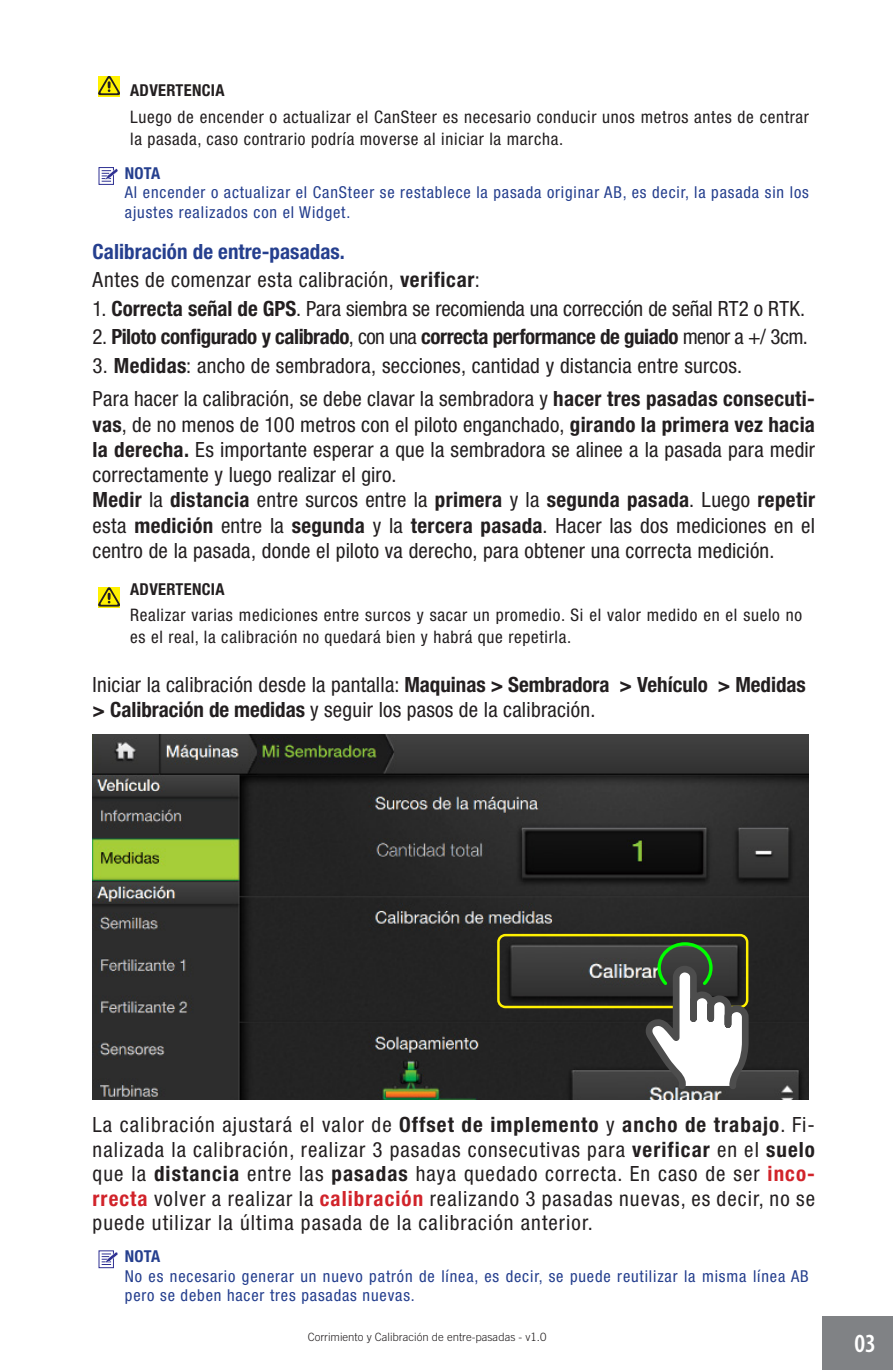
<style>
.page{position:relative;width:893px;height:1370px;background:#fff}
.page>*{position:absolute;margin:0;border:0;box-sizing:border-box;transform-origin:0 0}
.t1{font:600 condensed 26.25px "Myriad Pro";color:#fff}
.Desarrollo_Item{font:condensed 21px/25.2px "Helvetica Neue LT Std";letter-spacing:.01em;color:#231f20;text-align:justify}
.Desarrollo_Item-2{font:700 condensed 21px "Helvetica Neue LT Std";letter-spacing:-.02em;color:#231f20}
.Subt1__azul{font:700 condensed 21px "Helvetica Neue LT Std";letter-spacing:.005em;color:#253f8e}
.Desarrollo_Item-3{font:condensed 17.25px/22.2px "Helvetica Neue LT Std";letter-spacing:.04em;color:#231f20}
.Desarrollo_Item-4{font:condensed 16.35px/19.6px "Helvetica Neue LT Std";letter-spacing:.05em;color:#253f8e}
.Desarrollo_Item-5{font:700 condensed 16.35px "Helvetica Neue LT Std";letter-spacing:.02em;color:#231f20}
.Desarrollo_Item-6{font:700 condensed 16.35px "Helvetica Neue LT Std";letter-spacing:-.005em;color:#253f8e}
.t2{font:300 11.4px "Trade Gothic LT Std";color:#231f20}
.s1{font-weight:700}
.s2{font-weight:400}
.s3{font-weight:700;color:#d1232a}
</style>
<div class="page">
<svg style="left:99px;top:95px;width:21px;height:1px"></svg>
<svg style="left:99px;top:76px;width:21px;height:19px"></svg>
<div style="left:99px;top:167px;width:15px;height:18px;border:1px solid #2e3092"></div>
<svg style="left:102px;top:168px;width:16px;height:14px"></svg>
<div style="left:99px;top:587px;width:21px;height:21px;background:#7e7613"></div>
<svg style="left:99px;top:587px;width:21px;height:19px"></svg>
<img style="left:93px;top:734px;width:715px;height:365px">
<div style="left:497px;top:933px;width:251px;height:75px;border:2px solid #fff101;border-radius:7px"></div>
<svg style="left:640px;top:940px;width:113px;height:154px"></svg>
<svg style="left:102px;top:1251px;width:16px;height:13px"></svg>
<div style="left:822px;top:1316px;width:71px;height:53px;background:#808285"></div>
<p class="Desarrollo_Item-5" style="left:130px;top:81px;width:96px">ADVERTENCIA</p>
<p class="Desarrollo_Item-3" style="left:130px;top:105px;width:680px">Luego de encender o actualizar el CanSteer es necesario conducir unos metros antes de centrar la pasada, caso contrario podría moverse al iniciar la marcha.</p>
<p class="Desarrollo_Item-6" style="left:125px;top:163px;width:37px">NOTA</p>
<p class="Desarrollo_Item-4" style="left:125px;top:182px;width:685px">Al encender o actualizar el CanSteer se restablece la pasada originar AB, es decir, la pasada sin los ajustes realizados con el Widget.</p>
<p class="Subt1__azul" style="left:93px;top:239px;width:254px">Calibración de entre-pasadas.</p>
<p class="Desarrollo_Item" style="left:93px;top:267px;width:389px">Antes de comenzar esta calibración, <span class="s1">verificar</span>:</p>
<p class="Desarrollo_Item" style="left:93px;top:295px;width:714px">1. <span class="s1">Correcta señal de GPS</span>. Para siembra se recomienda una corrección de señal RT2 o RTK.</p>
<p class="Desarrollo_Item-2" style="left:93px;top:324px;width:717px"><span class="s2">2.</span> Piloto configurado y calibrado<span class="s2">, con una</span> correcta performance de guiado <span class="s2">menor a +/ 3cm.</span></p>
<p class="Desarrollo_Item" style="left:93px;top:352px;width:651px">3. <span class="s1">Medidas</span>: ancho de sembradora, secciones, cantidad y distancia entre surcos.</p>
<p class="Desarrollo_Item" style="left:93px;top:386px;width:724px">Para hacer la calibración, se debe clavar la sembradora y <span class="s1">hacer tres pasadas consecuti&shy;vas</span>, de no menos de 100 metros con el piloto enganchado, <span class="s1">girando la primera vez hacia la derecha.</span> Es importante esperar a que la sembradora se alinee a la pasada para medir correctamente y luego realizar el giro.</p>
<p class="Desarrollo_Item" style="left:93px;top:487px;width:724px"><span class="s1">Medir</span> la <span class="s1">distancia</span> entre surcos entre la <span class="s1">primera</span> y la <span class="s1">segunda pasada</span>. Luego <span class="s1">repetir </span>esta <span class="s1">medición</span> entre la <span class="s1">segunda</span> y la <span class="s1">tercera pasada</span>. Hacer las dos mediciones en el centro de la pasada, donde el piloto va derecho, para obtener una correcta medición.</p>
<p class="Desarrollo_Item-5" style="left:130px;top:578px;width:96px">ADVERTENCIA</p>
<p class="Desarrollo_Item-3" style="left:130px;top:603px;width:673px">Realizar varias mediciones entre surcos y sacar un promedio. Si el valor medido en el suelo no es el real, la calibración no quedará bien y habrá que repetirla.</p>
<p class="Desarrollo_Item" style="left:93px;top:671px;width:715px">Iniciar la calibración desde la pantalla: <span class="s1">Maquinas &gt; Sembradora &gt; Vehículo &gt; Medidas &gt; Calibración de medidas</span> y seguir los pasos de la calibración.</p>
<p class="Desarrollo_Item" style="left:93px;top:1112px;width:724px;line-height:24.5px">La calibración ajustará el valor de <span class="s1">Offset de implemento</span> y <span class="s1">ancho de trabajo</span>. Fi&shy;nalizada la calibración, realizar 3 pasadas consecutivas para <span class="s1">verificar</span> en el <span class="s1">suelo </span>que la <span class="s1">distancia</span> entre las <span class="s1">pasadas</span> haya quedado correcta. En caso de ser <span class="s3">inco&shy;rrecta</span> volver a realizar la <span class="s3">calibración</span> realizando 3 pasadas nuevas, es decir, no se puede utilizar la última pasada de la calibración anterior.</p>
<p class="Desarrollo_Item-6" style="left:125px;top:1245px;width:37px">NOTA</p>
<p class="Desarrollo_Item-4" style="left:125px;top:1265px;width:685px">No es necesario generar un nuevo patrón de línea, es decir, se puede reutilizar la misma línea AB pero se deben hacer tres pasadas nuevas.</p>
<p class="t2" style="left:308px;top:1329px;width:240px">Corrimiento y Calibración de entre-pasadas - v1.0</p>
<p class="t1" style="left:854px;top:1326px;width:23px">03</p>
</div>
